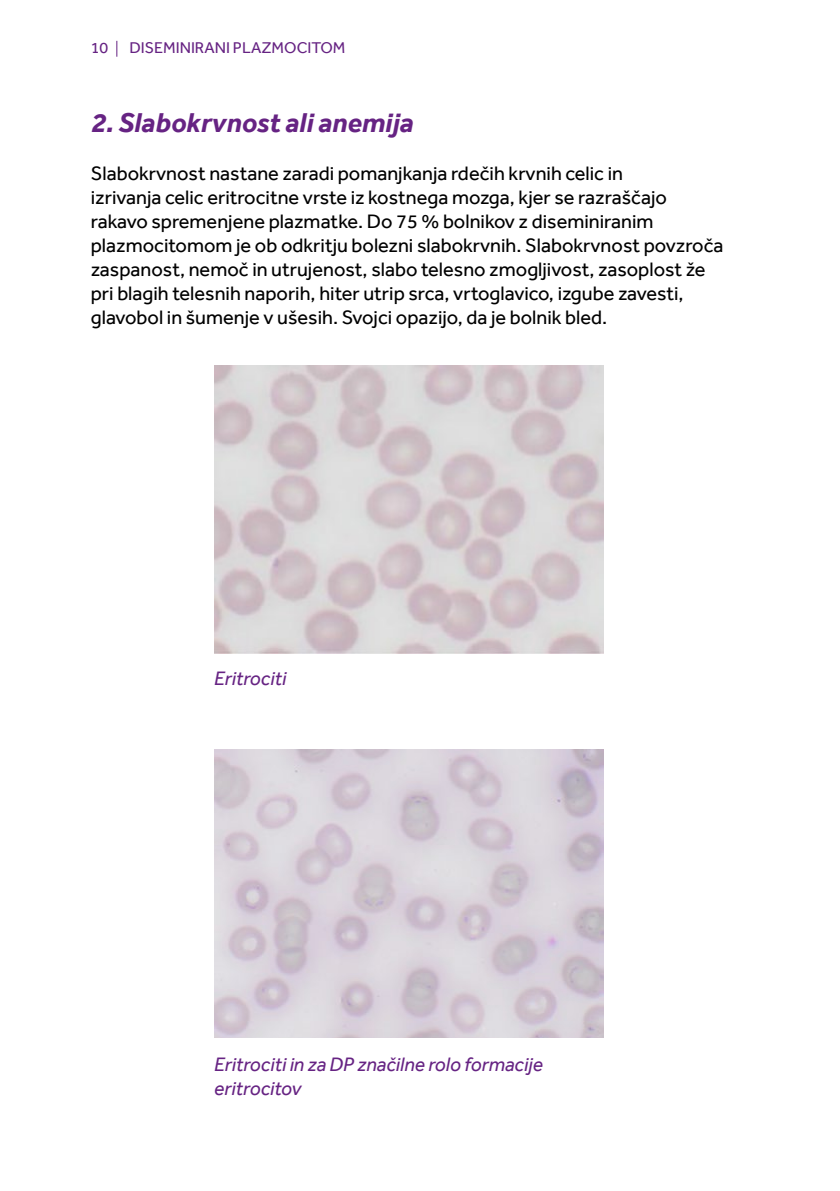
<style>
.page{position:relative;width:840px;height:1191px;background:#fff}
.page>*{position:absolute;margin:0;border:0;box-sizing:border-box;transform-origin:0 0}
.t1{font:italic 700 28px "Effra";color:#662383}
.t2{font:20px/24px "Effra";color:#000}
.t3{font:italic 20px/24px "Effra";color:#662383}
.t4{font:16px "Effra";color:#662383}
</style>
<div class="page">
<svg style="left:116px;top:41px;width:1px;height:16px"></svg>
<p class="t4" style="left:91px;top:38px;width:19px">10</p>
<p class="t4" style="left:129px;top:38px;width:217px">DISEMINIRANI PLAZMOCITOM</p>
<h1 class="t1" style="left:91px;top:106px;width:324px">2. Slabokrvnost ali anemija</h1>
<p class="t2" style="left:91px;top:161px;width:634px">Slabokrvnost nastane zaradi pomanjkanja rdečih krvnih celic in<br>izrivanja celic eritrocitne vrste iz kostnega mozga, kjer se razraščajo rakavo spremenjene plazmatke. Do 75 % bolnikov z diseminiranim plazmocitomom je ob odkritju bolezni slabokrvnih. Slabokrvnost povzroča zaspanost, nemoč in utrujenost, slabo telesno zmogljivost, zasoplost že pri blagih telesnih naporih, hiter utrip srca, vrtoglavico, izgube zavesti, glavobol in šumenje v ušesih. Svojci opazijo, da je bolnik bled.</p>
<p class="t3" style="left:214px;top:666px;width:74px">Eritrociti</p>
<p class="t3" style="left:214px;top:1052px;width:330px">Eritrociti in za DP značilne rolo formacije eritrocitov</p>
</div>
